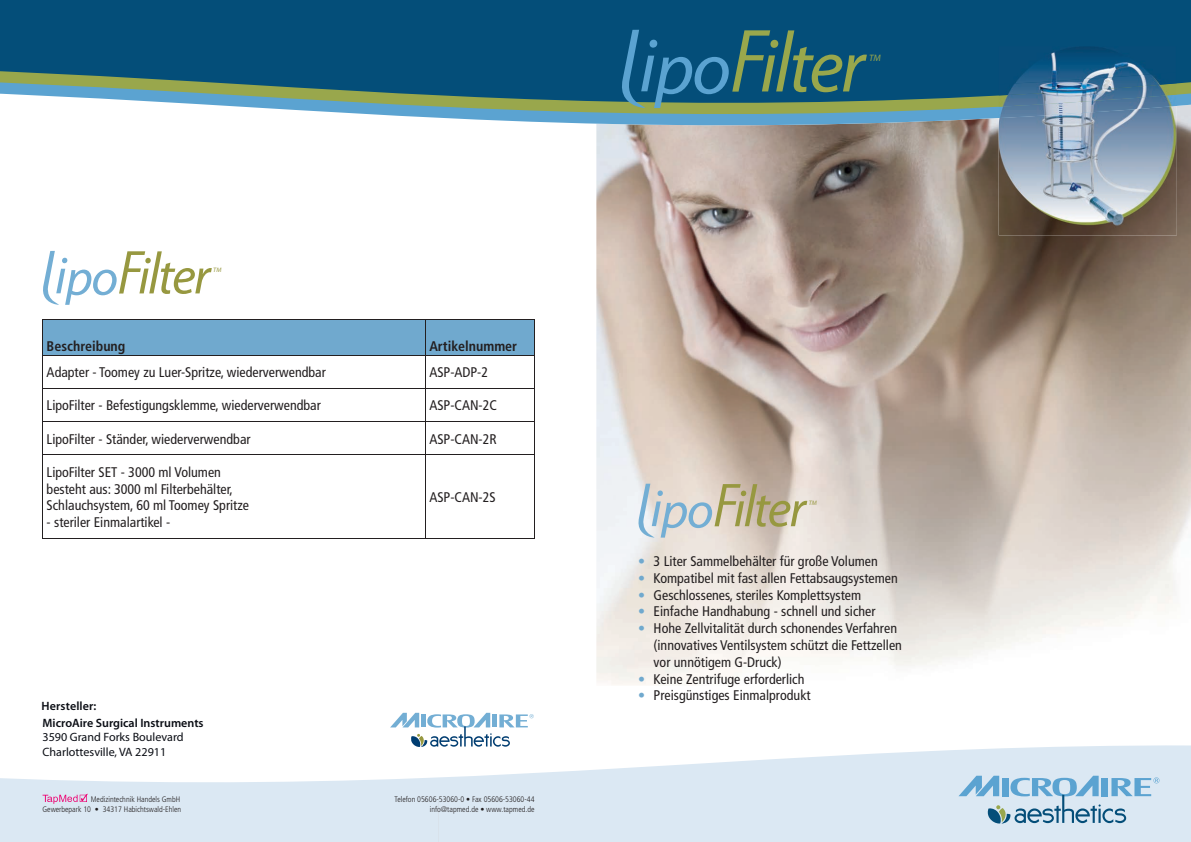
<style>
.page{position:relative;width:1191px;height:842px;background:#fff}
.page>*{position:absolute;margin:0;border:0;box-sizing:border-box;transform-origin:0 0}
.t1{font:condensed 14px/16.8px "Frutiger LT Std";color:#231f20}
.t2{font:700 condensed 14px "Frutiger LT Std";color:#231f20}
.t3{font:12.1px/14.5px "Myriad Pro";color:#0a0d14}
.t4{font:600 12.1px "Myriad Pro";color:#0a0d14}
.t5{font:italic 9.3px "Myriad Pro";color:#99a74c}
.t6{font:300 condensed 8px/9.6px "Frutiger LT Std";color:#231f20;text-align:right}
.t7{font:italic 6.4px "Myriad Pro";color:#979840}
.s1{color:#70a9ce}
</style>
<div class="page">
<img style="left:596px;top:140px;width:595px;height:545px">
<svg style="left:0;top:712px;width:1191px;height:130px;fill:#dbe8f3"></svg>
<svg style="left:958px;top:776px;width:201px;height:47px;background:#aacadf"></svg>
<svg style="left:596px;top:128px;width:595px;height:12px;background:#a79990"></svg>
<svg style="left:424px;top:117px;width:767px;height:11px"></svg>
<svg style="left:231px;top:106px;width:960px;height:11px;background:#85b0ac"></svg>
<svg style="left:0;top:0;width:1191px;height:106px;background:#165a7b"></svg>
<svg style="left:621px;top:30px;width:246px;height:78px;background:#2a6879"></svg>
<svg style="left:390px;top:713px;width:143px;height:34px"></svg>
<svg style="left:43px;top:251px;width:169px;height:54px"></svg>
<div style="left:44px;top:320px;width:490px;height:35px;background:#70a9ce"></div>
<hr style="left:425px;top:319px;width:1px;height:36px;background:#231f20">
<hr style="left:534px;top:319px;width:1px;height:36px;background:#231f20">
<hr style="left:425px;top:355px;width:1px;height:33px;background:#231f20">
<hr style="left:534px;top:355px;width:1px;height:33px;background:#231f20">
<hr style="left:425px;top:389px;width:1px;height:33px;background:#231f20">
<hr style="left:534px;top:389px;width:1px;height:33px;background:#231f20">
<hr style="left:425px;top:422px;width:1px;height:33px;background:#231f20">
<hr style="left:534px;top:422px;width:1px;height:33px;background:#231f20">
<hr style="left:425px;top:455px;width:1px;height:83px;background:#231f20">
<hr style="left:534px;top:455px;width:1px;height:83px;background:#231f20">
<hr style="left:43px;top:319px;width:382px;height:1px;background:#231f20">
<hr style="left:43px;top:319px;width:1px;height:36px;background:#231f20">
<hr style="left:425px;top:319px;width:109px;height:1px;background:#231f20">
<hr style="left:43px;top:355px;width:382px;height:1px;background:#231f20">
<hr style="left:43px;top:355px;width:1px;height:33px;background:#231f20">
<hr style="left:425px;top:355px;width:109px;height:1px;background:#231f20">
<hr style="left:43px;top:388px;width:382px;height:1px;background:#231f20">
<hr style="left:43px;top:389px;width:1px;height:33px;background:#231f20">
<hr style="left:425px;top:388px;width:109px;height:1px;background:#231f20">
<hr style="left:43px;top:422px;width:382px;height:1px;background:#231f20">
<hr style="left:43px;top:422px;width:1px;height:33px;background:#231f20">
<hr style="left:425px;top:422px;width:109px;height:1px;background:#231f20">
<hr style="left:43px;top:455px;width:382px;height:1px;background:#231f20">
<hr style="left:43px;top:455px;width:1px;height:83px;background:#231f20">
<hr style="left:425px;top:455px;width:109px;height:1px;background:#231f20">
<hr style="left:43px;top:538px;width:382px;height:1px;background:#231f20">
<hr style="left:425px;top:538px;width:109px;height:1px;background:#231f20">
<svg style="left:638px;top:484px;width:169px;height:54px;background:#cac8ba"></svg>
<img style="left:998px;top:46px;width:178px;height:189px">
<img style="left:998px;top:72px;width:178px;height:46px">
<svg style="left:43px;top:794px;width:45px;height:10px"></svg>
<p class="t7" style="left:213px;top:266px;width:10px">TM</p>
<p class="t2" style="left:47px;top:338px;width:80px">Beschreibung</p>
<p class="t2" style="left:429px;top:338px;width:89px">Artikelnummer</p>
<p class="t1" style="left:47px;top:364px;width:281px">Adapter - Toomey zu Luer-Spritze, wiederverwendbar</p>
<p class="t1" style="left:429px;top:364px;width:60px">ASP-ADP-2</p>
<p class="t1" style="left:47px;top:397px;width:276px">LipoFilter - Befestigungsklemme, wiederverwendbar</p>
<p class="t1" style="left:429px;top:397px;width:69px">ASP-CAN-2C</p>
<p class="t1" style="left:47px;top:430px;width:205px">LipoFilter - Ständer, wiederverwendbar</p>
<p class="t1" style="left:429px;top:430px;width:69px">ASP-CAN-2R</p>
<p class="t1" style="left:47px;top:464px;width:204px">LipoFilter SET - 3000 ml Volumen besteht aus: 3000 ml Filterbehälter,<br>Schlauchsystem, 60 ml Toomey Spritze</p>
<p class="t1" style="left:47px;top:514px;width:125px">- steriler Einmalartikel -</p>
<p class="t1" style="left:429px;top:489px;width:68px">ASP-CAN-2S</p>
<p class="t4" style="left:42px;top:698px;width:56px">Hersteller:</p>
<p class="t4" style="left:43px;top:715px;width:163px">MicroAire Surgical Instruments</p>
<p class="t3" style="left:43px;top:730px;width:143px">3590 Grand Forks Boulevard<br>Charlottesville, VA 22911</p>
<p class="t6" style="left:43px;top:795px;width:140px">Medizintechnik Handels GmbH<br>Gewerbepark 10 • 34317 Habichtswald-Ehlen</p>
<p class="t6" style="left:394px;top:795px;width:141px">Telefon 05606-53060-0 • Fax 05606-53060-44 info@tapmed.de • www.tapmed.de</p>
<p class="t5" style="left:869px;top:52px;width:13px">TM</p>
<p class="t7" style="left:809px;top:499px;width:10px">TM</p>
<p class="t1" style="left:638px;top:553px;width:241px"><span class="s1">•</span> 3 Liter Sammelbehälter für große Volumen</p>
<p class="t1" style="left:638px;top:569px;width:261px"><span class="s1">•</span> Kompatibel mit fast allen Fettabsaugsystemen</p>
<p class="t1" style="left:638px;top:586px;width:225px"><span class="s1">•</span> Geschlossenes, steriles Komplettsystem</p>
<p class="t1" style="left:638px;top:603px;width:239px"><span class="s1">•</span> Einfache Handhabung - schnell und sicher</p>
<p class="t1" style="left:653px;top:620px;width:250px;text-indent:-16px"><span class="s1">•</span> Hohe Zellvitalität durch schonendes Verfahren (innovatives Ventilsystem schützt die Fettzellen vor unnötigem G-Druck)</p>
<p class="t1" style="left:638px;top:670px;width:168px"><span class="s1">•</span> Keine Zentrifuge erforderlich</p>
<p class="t1" style="left:638px;top:687px;width:174px"><span class="s1">•</span> Preisgünstiges Einmalprodukt</p>
</div>
